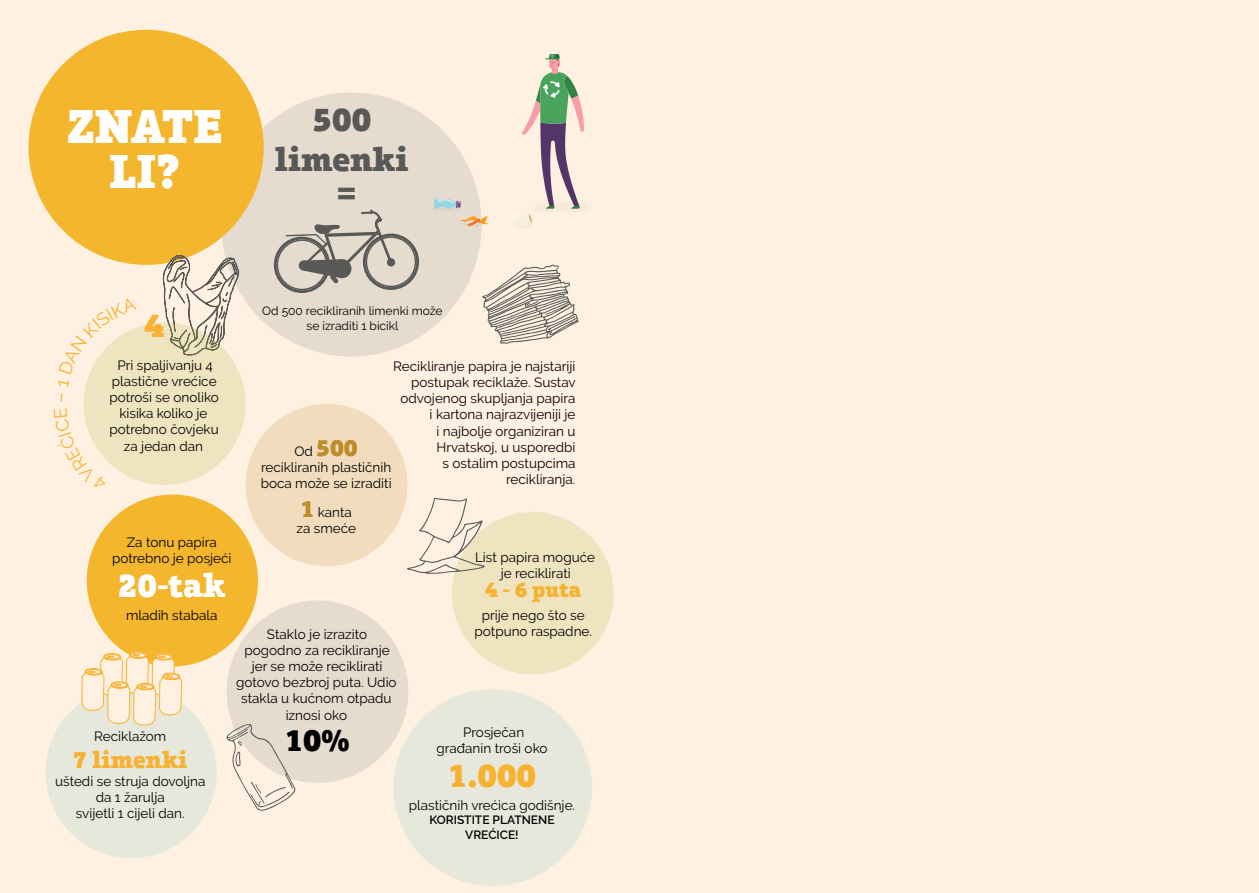
<style>
.page{position:relative;width:1259px;height:893px;background:#fff}
.page>*{position:absolute;margin:0;border:0;box-sizing:border-box;transform-origin:0 0}
.t1{font:900 48px/45px "Aptifer Slab LTW01";color:#fff;text-align:center}
.t2{font:900 33.75px/40.5px "Aptifer Slab LTW01";color:#585856;text-align:center}
.t3{font:900 33.75px "Aptifer Slab LTW01";color:#f7b232}
.t4{font:900 33.75px "Aptifer Slab LTW01";color:#fff}
.t5{font:900 31.5px "Aptifer Slab LTW01";color:#000}
.t6{font:900 24px "Aptifer Slab LTW01";color:#f7b232}
.t7{font:900 24px "Aptifer Slab LTW01";color:#bb8d2d}
.t8{font:900 21.6px "Aptifer Slab LTW01";color:#f7b232}
.t9{font:13.5px/16.2px "Raleway";color:#000;text-align:center}
.t10{font:12px/14.4px "Raleway";color:#000;text-align:center}
.t11{font:600 12px/14.4px "Raleway";color:#000;text-align:center}
.s1{font-family:"Raleway";font-weight:400;font-size:13.5px;color:#000}
.s2{font-family:"Aptifer Slab LTW01";font-weight:900;font-size:24px;color:#bb8d2d}
</style>
<div class="page">
<div style="left:629px;top:0;width:630px;height:893px;background:#fff1e2"></div>
<div style="left:0;top:0;width:629px;height:893px;background:#fff1e2"></div>
<div style="left:29px;top:30px;width:235px;height:235px;background:#f3b62c;border-radius:50%"></div>
<svg style="left:34px;top:54px;width:580px;height:832px"></svg>
<h1 class="t1" style="left:67px;top:103px;width:158px">ZNATE<br>LI?</h1>
<h2 class="t2" style="left:275px;top:98px;width:135px">500 limenki</h2>
<h2 class="t2" style="left:337px;top:170px;width:21px">=</h2>
<h2 class="t3" style="left:144px;top:304px;width:21px">4</h2>
<p class="t9" style="left:109px;top:357px;width:111px">Pri spaljivanju 4 plastične vrećice potroši se onoliko kisika koliko je potrebno čovjeku za jedan dan</p>
<p class="t9" style="left:112px;top:534px;width:121px">Za tonu papira potrebno je posjeći</p>
<h2 class="t4" style="left:118px;top:564px;width:109px">20-tak</h2>
<p class="t9" style="left:126px;top:607px;width:93px">mladih stabala</p>
<p class="t10" style="left:262px;top:304px;width:182px">Od 500 recikliranih limenki može se izraditi 1 bicikl</p>
<p class="t9" style="left:393px;top:358px;width:184px;text-align:right">Recikliranje papira je najstariji postupak reciklaže. Sustav odvojenog skupljanja papira<br>i kartona najrazvijeniji je<br>i najbolje organiziran u<br>Hrvatskoj, u usporedbi<br>s ostalim postupcima recikliranja.</p>
<h3 class="t7" style="left:294px;top:433px;width:65px"><span class="s1">Od</span> 500</h3>
<p class="t9" style="left:261px;top:459px;width:132px;text-align:left">recikliranih plastičnih boca može se izraditi</p>
<p class="t9" style="left:296px;top:504px;width:61px"><span class="s2">1</span> kanta za smeće</p>
<p class="t9" style="left:475px;top:549px;width:121px">List papira moguće je reciklirati</p>
<h3 class="t8" style="left:485px;top:576px;width:98px">4 - 6 puta</h3>
<p class="t9" style="left:482px;top:607px;width:104px">prije nego što se</p>
<p class="t9" style="left:94px;top:728px;width:73px">Reciklažom</p>
<h3 class="t6" style="left:73px;top:745px;width:116px">7 limenki</h3>
<p class="t9" style="left:55px;top:773px;width:152px">uštedi se struja dovoljna da 1 žarulja<br>svijetli 1 cijeli dan.</p>
<p class="t9" style="left:267px;top:626px;width:102px">Staklo je izrazito</p>
<p class="t9" style="left:474px;top:623px;width:119px">potpuno raspadne.</p>
<p class="t9" style="left:236px;top:642px;width:162px">pogodno za recikliranje jer se može reciklirati gotovo bezbroj puta. Udio stakla u kućnom otpadu iznosi oko</p>
<h3 class="t5" style="left:285px;top:720px;width:66px">10%</h3>
<p class="t9" style="left:436px;top:724px;width:112px">Prosječan građanin troši oko</p>
<h2 class="t3" style="left:448px;top:754px;width:90px">1.000</h2>
<p class="t9" style="left:409px;top:797px;width:168px">plastičnih vrećica godišnje.</p>
<p class="t11" style="left:429px;top:813px;width:127px">KORISTITE PLATNENE<br>VREĆICE!</p>
</div>
